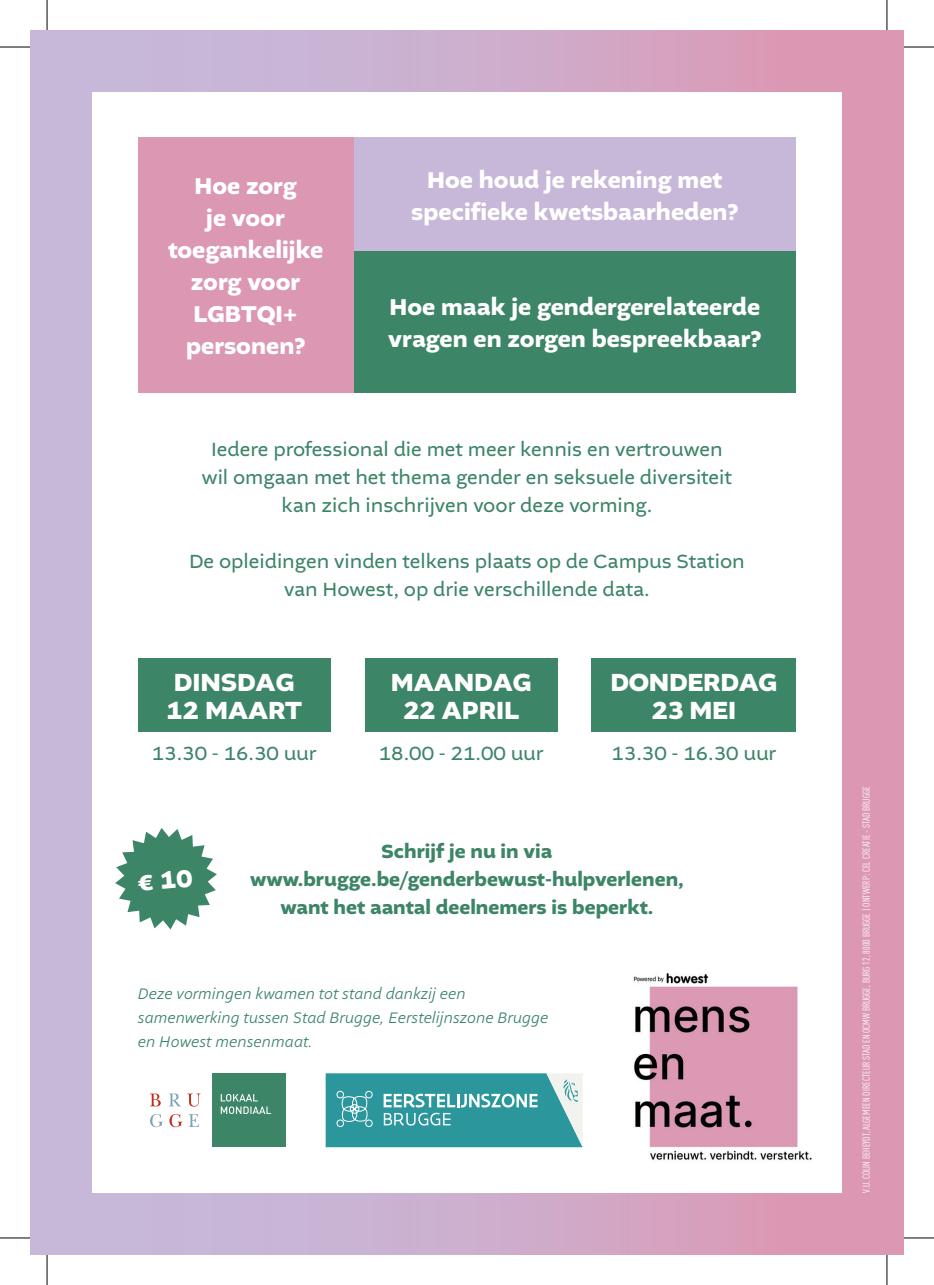
<style>
.page{position:relative;width:934px;height:1285px;background:#fff}
.page>*{position:absolute;margin:0;border:0;box-sizing:border-box;transform-origin:0 0}
.t1{font:700 26px/28px "Altivo";color:#fff;text-align:center}
.t2{font:700 24px/32px "Altivo";color:#fff;text-align:center}
.t3{font:20px/28px "Altivo";color:#3d8567;text-align:center}
.t4{font:700 20px/28px "Altivo";color:#3d8567;text-align:center}
.t5{font:italic 300 16px/24px "Altivo";color:#3d8567}
.t6{font:condensed 10px "DIN Offc Pro";color:#fff}
</style>
<div class="page">
<div style="left:30px;top:30px;width:873px;height:1225px;background:linear-gradient(to right,#c3bfe2,#dd99b4)"></div>
<div style="left:92px;top:92px;width:749px;height:1100px;background:#fff"></div>
<svg style="left:325px;top:1073px;width:257px;height:74px;background:#4aa5aa"></svg>
<div style="left:349px;top:1104px;width:10px;height:9px;border:1px solid #fff;border-radius:50%"></div>
<img style="left:633px;top:973px;width:178px;height:188px">
<div style="left:353px;top:138px;width:442px;height:113px;background:#c7b7d9"></div>
<div style="left:353px;top:251px;width:442px;height:142px;background:#3d8567"></div>
<div style="left:138px;top:138px;width:215px;height:255px;background:#dc98b3"></div>
<div style="left:138px;top:658px;width:192px;height:74px;background:#3d8567"></div>
<div style="left:364px;top:658px;width:193px;height:74px;background:#3d8567"></div>
<div style="left:591px;top:658px;width:204px;height:74px;background:#3d8567"></div>
<svg style="left:150px;top:1093px;width:11px;height:13px"></svg>
<svg style="left:169px;top:1093px;width:12px;height:13px"></svg>
<svg style="left:187px;top:1093px;width:13px;height:13px"></svg>
<svg style="left:150px;top:1114px;width:13px;height:13px"></svg>
<svg style="left:169px;top:1114px;width:13px;height:13px"></svg>
<svg style="left:189px;top:1114px;width:10px;height:13px"></svg>
<div style="left:211px;top:1073px;width:74px;height:74px;background:#3d8567"></div>
<svg style="left:221px;top:1094px;width:50px;height:20px"></svg>
<hr style="left:0;top:47px;width:30px;height:1px;background:#000">
<hr style="left:903px;top:47px;width:30px;height:1px;background:#000">
<hr style="left:0;top:1237px;width:30px;height:1px;background:#000">
<hr style="left:903px;top:1237px;width:30px;height:1px;background:#000">
<hr style="left:47px;top:0;width:1px;height:30px;background:#000">
<hr style="left:47px;top:1255px;width:1px;height:30px;background:#000">
<hr style="left:886px;top:0;width:1px;height:30px;background:#000">
<hr style="left:886px;top:1255px;width:1px;height:30px;background:#000">
<svg style="left:115px;top:828px;width:102px;height:101px"></svg>
<p class="t2" style="left:168px;top:171px;width:157px">Hoe zorg<br>je voor toegankelijke zorg voor<br>LGBTQI+ personen?</p>
<p class="t2" style="left:411px;top:164px;width:328px">Hoe houd je rekening met specifieke kwetsbaarheden?</p>
<p class="t2" style="left:388px;top:292px;width:375px;text-align:left">Hoe maak je gendergerelateerde vragen en zorgen bespreekbaar?</p>
<p class="t3" style="left:202px;top:436px;width:531px">Iedere professional die met meer kennis en vertrouwen wil omgaan met het thema gender en seksuele diversiteit kan zich inschrijven voor deze vorming.</p>
<p class="t3" style="left:189px;top:548px;width:557px">De opleidingen vinden telkens plaats op de Campus Station van Howest, op drie verschillende data.</p>
<h1 class="t1" style="left:166px;top:669px;width:137px;text-align:left">DINSDAG<br>12 MAART</h1>
<p class="t3" style="left:152px;top:740px;width:166px">13.30 - 16.30 uur</p>
<h1 class="t1" style="left:390px;top:669px;width:143px">MAANDAG<br>22 APRIL</h1>
<p class="t3" style="left:379px;top:740px;width:166px">18.00 - 21.00 uur</p>
<h1 class="t1" style="left:610px;top:669px;width:168px">DONDERDAG<br>23 MEI</h1>
<p class="t3" style="left:611px;top:740px;width:166px">13.30 - 16.30 uur</p>
<p class="t4" style="left:250px;top:838px;width:435px">Schrijf je nu in via www.brugge.be/genderbewust-hulpverlenen, want het aantal deelnemers is beperkt.</p>
<p class="t5" style="left:138px;top:982px;width:412px">Deze vormingen kwamen tot stand dankzij een samenwerking tussen Stad Brugge, Eerstelijnszone Brugge en Howest mensenmaat.</p>
<p class="t6" style="left:858px;top:1192px;width:407px;rotate:-90deg">V.U. COLIN BEHEYDT, ALGEMEEN DIRECTEUR STAD EN OCMW BRUGGE, BURG 12, 8000 BRUGGE | ONTWERP: CEL CREATIE - STAD BRUGGE</p>
</div>
